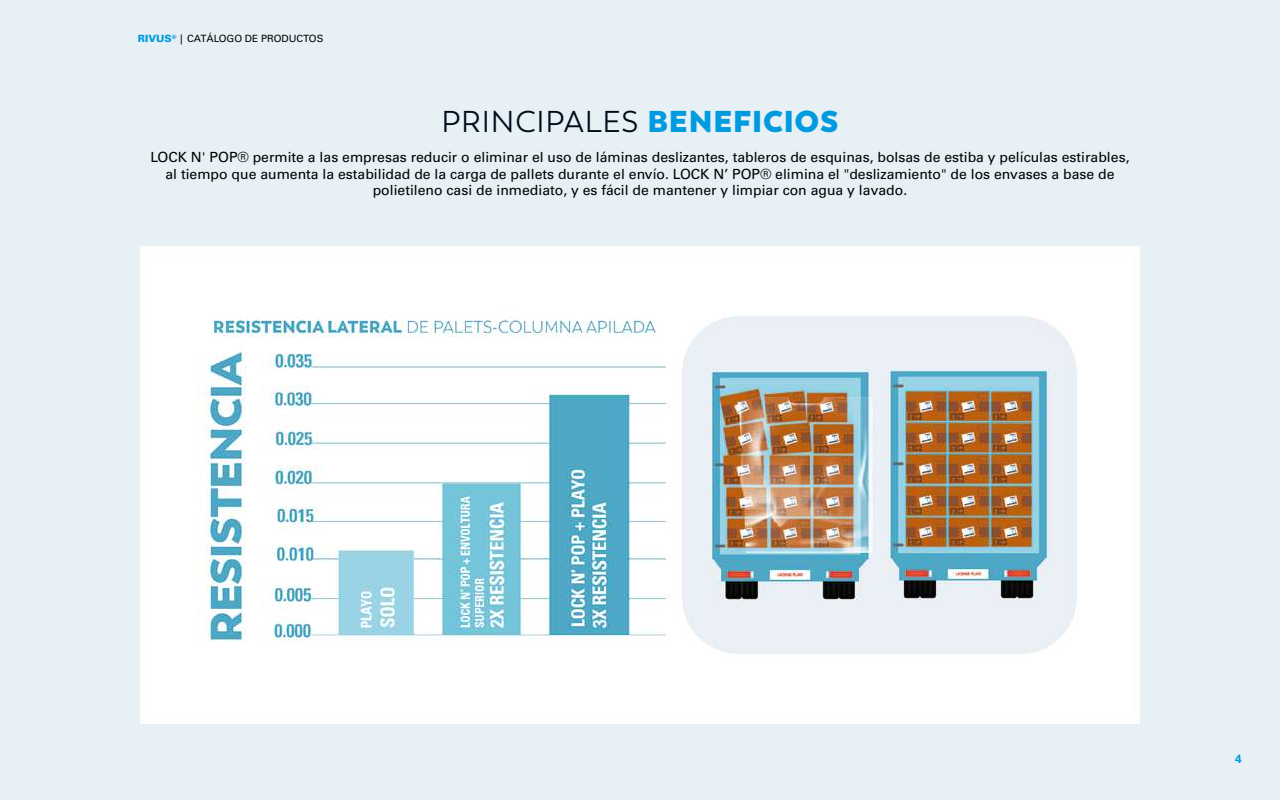
<style>
.page{position:relative;width:1280px;height:800px;background:#e7f0f4}
.page>*{position:absolute;margin:0;border:0;box-sizing:border-box;transform-origin:0 0}
.t1{font:30px "Trenda";letter-spacing:.025em;color:#000d1c}
.t2{font:14px/16.8px "Univers";color:#000;text-align:center}
.t3{font:700 12px "Univers";color:#009bdf}
.t4{font:10px "Univers";color:#000}
.s1{font-weight:900;color:#009bdf}
.s2{font-weight:800;color:#009bdf}
</style>
<div class="page">
<div style="left:140px;top:246px;width:1000px;height:478px;background:#fcfdfd"></div>
<img style="left:206px;top:316px;width:871px;height:338px">
<p class="t4" style="left:138px;top:33px;width:187px"><span class="s1">RIVUS</span><sup>®</sup> | CATÁLOGO DE PRODUCTOS</p>
<h1 class="t1" style="left:441px;top:104px;width:399px">PRINCIPALES <span class="s2">BENEFICIOS</span></h1>
<p class="t2" style="left:150px;top:148px;width:981px">LOCK N' POP® permite a las empresas reducir o eliminar el uso de láminas deslizantes, tableros de esquinas, bolsas de estiba y películas estirables, al tiempo que aumenta la estabilidad de la carga de pallets durante el envío. LOCK N’ POP® elimina el "deslizamiento" de los envases a base de polietileno casi de inmediato, y es fácil de mantener y limpiar con agua y lavado.</p>
<p class="t3" style="left:1235px;top:752px;width:8px">4</p>
</div>
